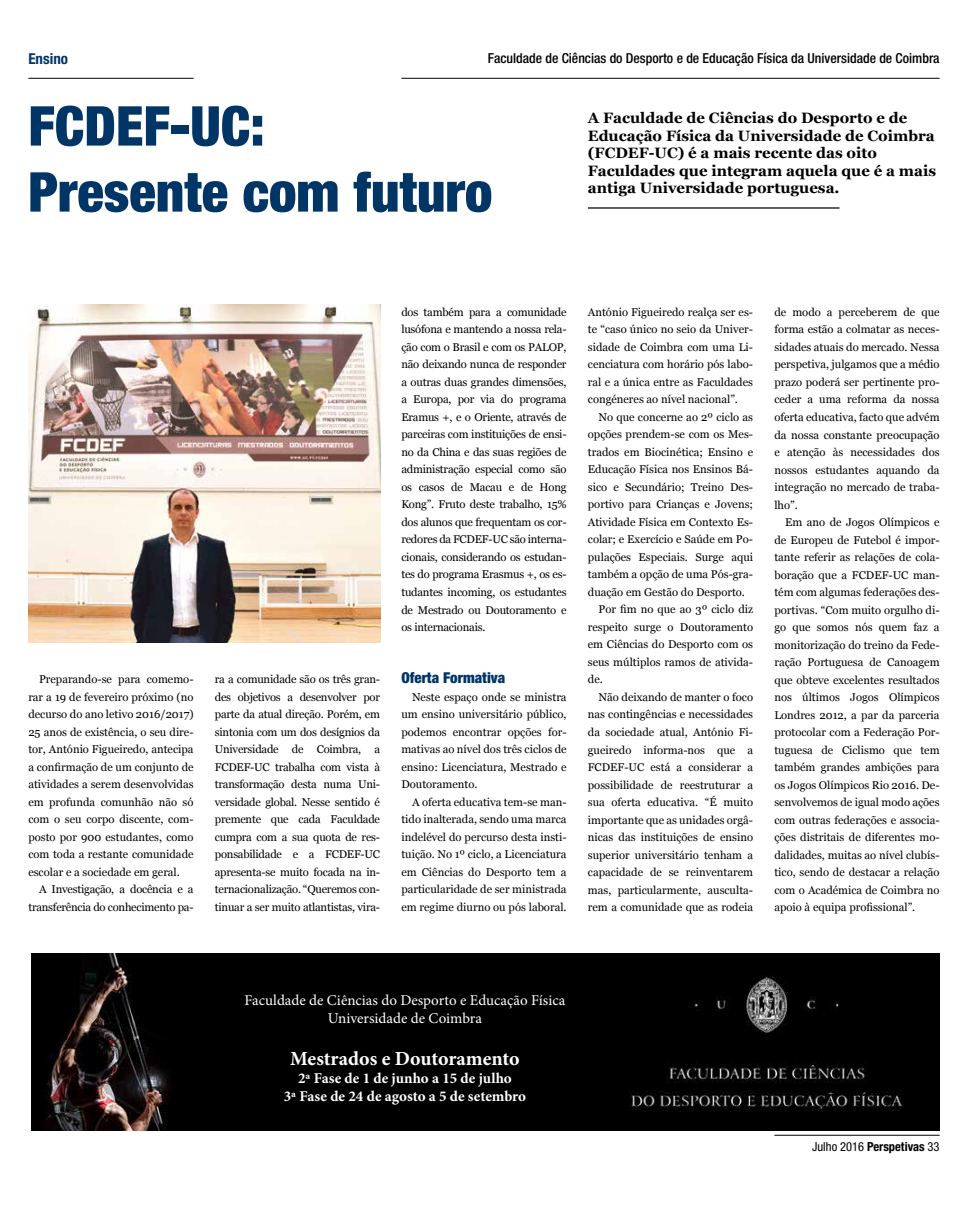
<style>
.page{position:relative;width:968px;height:1205px;background:#fff}
.page>*{position:absolute;margin:0;border:0;box-sizing:border-box;transform-origin:0 0}
.t1{font:900 condensed 55px/66px "Helvetica Neue LT Std";color:#003566}
.t2{font:700 20px "Minion Pro";letter-spacing:-.005em;color:#fff}
.t3{font:700 15px/17.5px "Georgia";color:#000}
.t4{font:15px/18px "Minion Pro";color:#fff;text-align:center}
.t5{font:700 15px/18px "Minion Pro";color:#fff;text-align:center}
.t6{font:900 condensed 15px "Helvetica Neue LT Std";color:#003566}
.t7{font:700 condensed 15px "Helvetica Neue LT Std";color:#003566}
.t8{font:500 condensed 13.75px "Helvetica Neue LT Std";color:#000}
.t9{font:condensed 12.5px "Helvetica Neue LT Std";color:#000}
.t10{font:11.25px/17.5px "Georgia";color:#000;text-align:justify}
.t11{font:11.25px/17.5px "Georgia";letter-spacing:-.02em;color:#000;text-align:right}
.s1{font-weight:700}
</style>
<div class="page">
<hr style="left:28px;top:78px;width:165px;height:1px;background:#000">
<hr style="left:401px;top:78px;width:538px;height:1px;background:#000">
<hr style="left:774px;top:1135px;width:165px;height:1px;background:#000">
<hr style="left:587px;top:207px;width:252px;height:2px;background:#000">
<img style="left:32px;top:953px;width:907px;height:178px">
<img style="left:28px;top:305px;width:352px;height:338px">
<p class="t8" style="left:487px;top:50px;width:453px">Faculdade de Ciências do Desporto e de Educação Física da Universidade de Coimbra</p>
<h1 class="t1" style="left:28px;top:92px;width:465px">FCDEF-UC:<br>Presente com futuro</h1>
<h3 class="t7" style="left:28px;top:49px;width:41px">Ensino</h3>
<h3 class="t3" style="left:587px;top:108px;width:350px">A Faculdade de Ciências do Desporto e de Educação Física da Universidade de Coimbra (FCDEF-UC) é a mais recente das oito Faculdades que integram aquela que é a mais antiga Universidade portuguesa.</h3>
<p class="t10" style="left:28px;top:670px;width:167px;text-indent:11px">Preparando-se para comemo&shy;rar a 19 de fevereiro próximo (no decurso do ano letivo 2016/2017)<br>25 anos de existência, o seu dire&shy;tor, António Figueiredo, antecipa a confirmação de um conjunto de atividades a serem desenvolvidas em profunda comunhão não só com o seu corpo discente, com&shy;posto por 900 estudantes, como com toda a restante comunidade escolar e a sociedade em geral.</p>
<p class="t11" style="left:28px;top:880px;width:167px">A Investigação, a docência e a transferência do conhecimento pa-</p>
<p class="t10" style="left:215px;top:670px;width:167px">ra a comunidade são os três gran&shy;des objetivos a desenvolver por parte da atual direção. Porém, em sintonia com um dos desígnios da Universidade de Coimbra, a FCDEF-UC trabalha com vista à transformação desta numa Uni&shy;versidade global. Nesse sentido é premente que cada Faculdade cumpra com a sua quota de res&shy;ponsabilidade e a FCDEF-UC apresenta-se muito focada na in&shy;ternacionalização. “Queremos con&shy;tinuar a ser muito atlantistas, vira-</p>
<p class="t10" style="left:401px;top:303px;width:167px">dos também para a comunidade lusófona e mantendo a nossa rela&shy;ção com o Brasil e com os PALOP, não deixando nunca de responder a outras duas grandes dimensões, a Europa, por via do programa Eramus +, e o Oriente, através de parceiras com instituições de ensi&shy;no da China e das suas regiões de administração especial como são os casos de Macau e de Hong Kong”. Fruto deste trabalho, 15% dos alunos que frequentam os cor&shy;redores da FCDEF-UC são interna&shy;cionais, considerando os estudan&shy;tes do programa Erasmus +, os es&shy;tudantes incoming, os estudantes de Mestrado ou Doutoramento e os internacionais.</p>
<h3 class="t6" style="left:401px;top:669px;width:105px">Oferta Formativa</h3>
<p class="t10" style="left:401px;top:688px;width:167px;text-indent:11px">Neste espaço onde se ministra um ensino universitário público, podemos encontrar opções for&shy;mativas ao nível dos três ciclos de ensino: Licenciatura, Mestrado e Doutoramento.</p>
<p class="t10" style="left:401px;top:793px;width:167px;text-indent:11px">A oferta educativa tem-se man&shy;tido inalterada, sendo uma marca indelével do percurso desta insti&shy;tuição. No 1º ciclo, a Licenciatura em Ciências do Desporto tem a particularidade de ser ministrada em regime diurno ou pós laboral.</p>
<p class="t10" style="left:587px;top:303px;width:167px">António Figueiredo realça ser es&shy;te “caso único no seio da Univer&shy;sidade de Coimbra com uma Li&shy;cenciatura com horário pós labo&shy;ral e a única entre as Faculdades congéneres ao nível nacional”.</p>
<p class="t10" style="left:598px;top:408px;width:156px">No que concerne ao 2º ciclo as</p>
<p class="t10" style="left:587px;top:425px;width:167px">opções prendem-se com os Mes-</p>
<p class="t10" style="left:587px;top:443px;width:167px">trados em Biocinética; Ensino e</p>
<p class="t10" style="left:587px;top:460px;width:167px">Educação Física nos Ensinos Bá-</p>
<p class="t10" style="left:587px;top:478px;width:167px">sico e Secundário; Treino Des-</p>
<p class="t10" style="left:587px;top:495px;width:167px">portivo para Crianças e Jovens;</p>
<p class="t10" style="left:587px;top:513px;width:167px">Atividade Física em Contexto Es-</p>
<p class="t10" style="left:587px;top:530px;width:167px">colar; e Exercício e Saúde em Po-</p>
<p class="t10" style="left:587px;top:548px;width:167px">pulações Especiais. Surge aqui</p>
<p class="t10" style="left:587px;top:565px;width:167px">também a opção de uma Pós-gra-</p>
<p class="t10" style="left:587px;top:583px;width:159px">duação em Gestão do Desporto.</p>
<p class="t10" style="left:598px;top:600px;width:156px">Por fim no que ao 3º ciclo diz</p>
<p class="t10" style="left:587px;top:618px;width:167px">respeito surge o Doutoramento</p>
<p class="t10" style="left:587px;top:635px;width:167px">em Ciências do Desporto com os</p>
<p class="t10" style="left:587px;top:653px;width:167px">seus múltiplos ramos de ativida-</p>
<p class="t10" style="left:587px;top:670px;width:16px">de.</p>
<p class="t10" style="left:598px;top:688px;width:156px">Não deixando de manter o foco</p>
<p class="t10" style="left:587px;top:705px;width:167px">nas contingências e necessidades</p>
<p class="t10" style="left:587px;top:723px;width:167px">da sociedade atual, António Fi-</p>
<p class="t10" style="left:587px;top:740px;width:167px">gueiredo informa-nos que a</p>
<p class="t10" style="left:587px;top:758px;width:167px">FCDEF-UC está a considerar a</p>
<p class="t10" style="left:587px;top:775px;width:167px">possibilidade de reestruturar a</p>
<p class="t10" style="left:587px;top:793px;width:167px">sua oferta educativa. “É muito</p>
<p class="t10" style="left:587px;top:810px;width:167px">importante que as unidades orgâ-</p>
<p class="t10" style="left:587px;top:828px;width:167px">nicas das instituições de ensino</p>
<p class="t10" style="left:587px;top:845px;width:167px">superior universitário tenham a</p>
<p class="t10" style="left:587px;top:863px;width:167px">capacidade de se reinventarem</p>
<p class="t10" style="left:587px;top:880px;width:167px">mas, particularmente, ausculta-</p>
<p class="t10" style="left:587px;top:898px;width:167px">rem a comunidade que as rodeia</p>
<p class="t10" style="left:774px;top:303px;width:167px">de modo a perceberem de que forma estão a colmatar as neces&shy;sidades atuais do mercado. Nessa perspetiva, julgamos que a médio prazo poderá ser pertinente pro&shy;ceder a uma reforma da nossa oferta educativa, facto que advém da nossa constante preocupação e atenção às necessidades dos nossos estudantes aquando da integração no mercado de traba&shy;lho”.</p>
<p class="t10" style="left:774px;top:513px;width:167px;text-indent:11px">Em ano de Jogos Olímpicos e de Europeu de Futebol é impor&shy;tante referir as relações de cola&shy;boração que a FCDEF-UC man&shy;tém com algumas federações des&shy;portivas. “Com muito orgulho di&shy;go que somos nós quem faz a monitorização do treino da Fede&shy;ração Portuguesa de Canoagem que obteve excelentes resultados nos últimos Jogos Olímpicos Londres 2012, a par da parceria protocolar com a Federação Por&shy;tuguesa de Ciclismo que tem também grandes ambições para os Jogos Olímpicos Rio 2016. De&shy;senvolvemos de igual modo ações com outras federações e associa&shy;ções distritais de diferentes mo&shy;dalidades, muitas ao nível clubís&shy;tico, sendo de destacar a relação com o Académica de Coimbra no apoio à equipa profissional”.</p>
<h3 class="t4" style="left:244px;top:991px;width:322px">Faculdade de Ciências do Desporto e Educação Física<br>Universidade de Coimbra</h3>
<h2 class="t2" style="left:290px;top:1044px;width:231px">Mestrados e Doutoramento</h2>
<h3 class="t5" style="left:284px;top:1068px;width:244px">2ª Fase de 1 de junho a 15 de julho<br>3ª Fase de 24 de agosto a 5 de setembro</h3>
<p class="t9" style="left:812px;top:1139px;width:129px">Julho 2016 <span class="s1">Perspetivas</span> 33</p>
</div>
